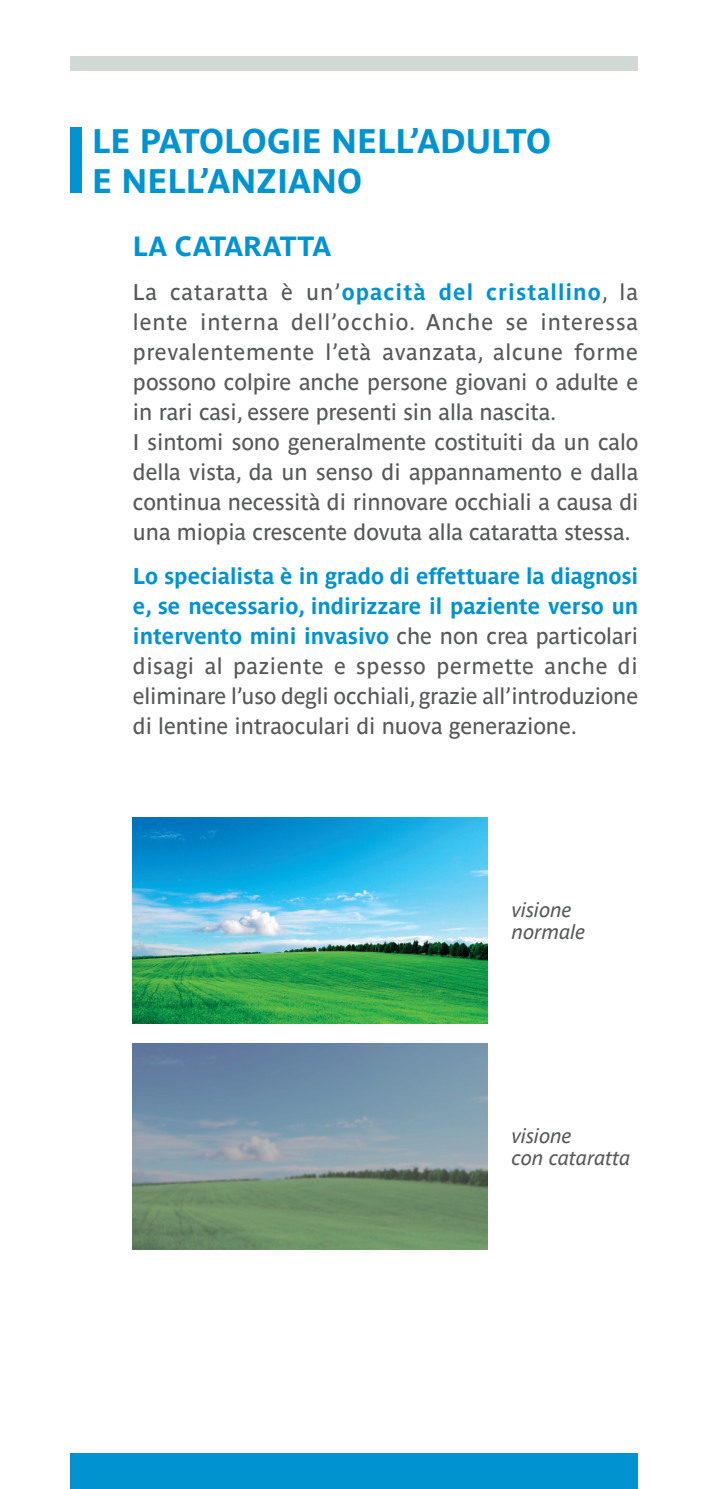
<style>
.page{position:relative;width:709px;height:1489px;background:#fff}
.page>*{position:absolute;margin:0;border:0;box-sizing:border-box;transform-origin:0 0}
.t1{font:700 33.75px/40px "Parisine Ptf";color:#0093d0}
.t2{font:700 27.5px "Parisine Ptf";letter-spacing:-.005em;color:#0093d0}
.t3{font:22.5px/30px "Parisine Ptf";letter-spacing:-.005em;color:#57585a;text-align:justify}
.t4{font:italic 20px/22.5px "Parisine Ptf";letter-spacing:-.005em;color:#57585a}
.s1{font-weight:700;color:#0093d0}
</style>
<div class="page">
<div style="left:71px;top:57px;width:567px;height:14px;background:#d1d9d5"></div>
<div style="left:71px;top:1453px;width:567px;height:35px;background:#0093d0"></div>
<div style="left:71px;top:128px;width:10px;height:65px;background:#0093d0"></div>
<img style="left:133px;top:817px;width:354px;height:206px">
<img style="left:133px;top:1043px;width:354px;height:206px">
<p class="t1" style="left:92px;top:118px;width:460px">LE PATOLOGIE NELL’ADULTO<br>E NELL’ANZIANO</p>
<p class="t2" style="left:133px;top:225px;width:200px">LA CATARATTA</p>
<p class="t3" style="left:133px;top:275px;width:507px">La cataratta è un’<span class="s1">opacità del cristallino</span>, la lente interna dell’occhio. Anche se interessa prevalentemente l’età avanzata, alcune forme possono colpire anche persone giovani o adulte e in rari casi, essere presenti sin alla nascita.</p>
<p class="t3" style="left:133px;top:425px;width:507px">I sintomi sono generalmente costituiti da un calo della vista, da un senso di appannamento e dalla continua necessità di rinnovare occhiali a causa di una miopia crescente dovuta alla cataratta stessa.</p>
<p class="t3" style="left:133px;top:559px;width:507px"><span class="s1">Lo specialista è in grado di effettuare la diagnosi e, se necessario, indirizzare il paziente verso un intervento mini invasivo</span> che non crea particolari disagi al paziente e spesso permette anche di eliminare l’uso degli occhiali, grazie all’introduzione di lentine intraoculari di nuova generazione.</p>
<p class="t4" style="left:512px;top:896px;width:75px">visione normale</p>
<p class="t4" style="left:512px;top:1122px;width:120px">visione<br>con cataratta</p>
</div>
